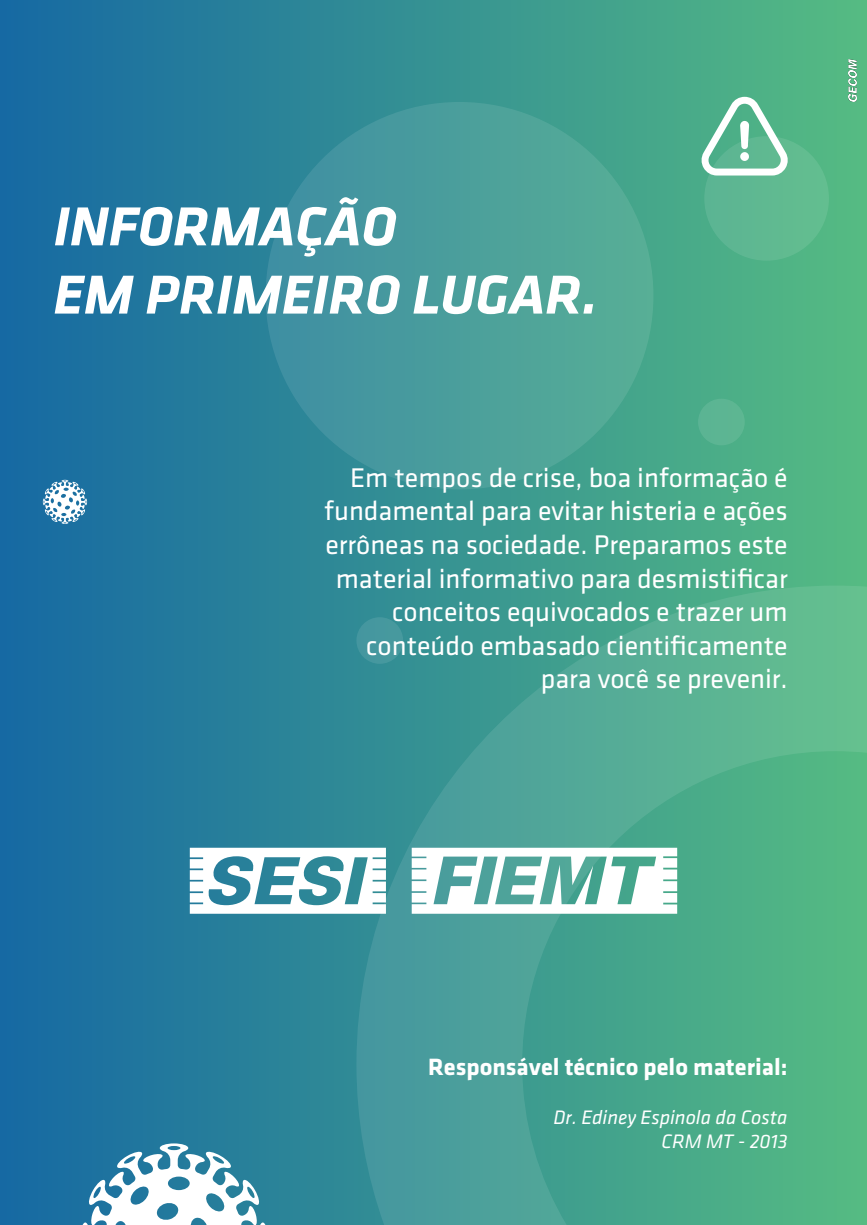
<style>
.page{position:relative;width:867px;height:1225px;background:#fff}
.page>*{position:absolute;margin:0;border:0;box-sizing:border-box;transform-origin:0 0}
.t1{font:italic 700 56.88px/68.2px "Klavika CH";color:#fff}
.t2{font:28px/33.6px "Klavika CH";color:#fff;text-align:right}
.t3{font:700 24.5px "Klavika CH";color:#fff}
.t4{font:italic 20.21px/24.2px "Klavika CH";color:#fff;text-align:right}
</style>
<div class="page">
<div style="left:0;top:0;width:866px;height:1225px;background:linear-gradient(to right,#1669a3,#56bb82)"></div>
<div style="left:265px;top:102px;width:388px;height:387px;background:linear-gradient(to right,#3e8ea3,#58af95);border-radius:50%"></div>
<div style="left:704px;top:136px;width:124px;height:125px;background:#60b991;border-radius:50%"></div>
<div style="left:697px;top:399px;width:47px;height:46px;background:#5cb593;border-radius:50%"></div>
<svg style="left:356px;top:586px;width:510px;height:639px;background:#4aa790"></svg>
<img style="left:848px;top:59px;width:8px;height:43px">
<svg style="left:411px;top:848px;width:266px;height:66px"></svg>
<svg style="left:190px;top:848px;width:196px;height:66px"></svg>
<svg style="left:81px;top:1143px;width:186px;height:82px"></svg>
<svg style="left:700px;top:97px;width:88px;height:79px"></svg>
<svg style="left:43px;top:480px;width:44px;height:44px"></svg>
<h1 class="t1" style="left:53px;top:190px;width:545px">INFORMAÇÃO<br>EM PRIMEIRO LUGAR.</h1>
<p class="t2" style="left:324px;top:460px;width:465px">Em tempos de crise, boa informação é fundamental para evitar histeria e ações errôneas na sociedade. Preparamos este material informativo para desmistificar conceitos equivocados e trazer um conteúdo embasado cientificamente para você se prevenir.</p>
<p class="t3" style="left:428px;top:1049px;width:360px">Responsável técnico pelo material:</p>
<p class="t4" style="left:553px;top:1104px;width:235px">Dr. Ediney Espinola da Costa<br>CRM MT - 2013</p>
</div>
